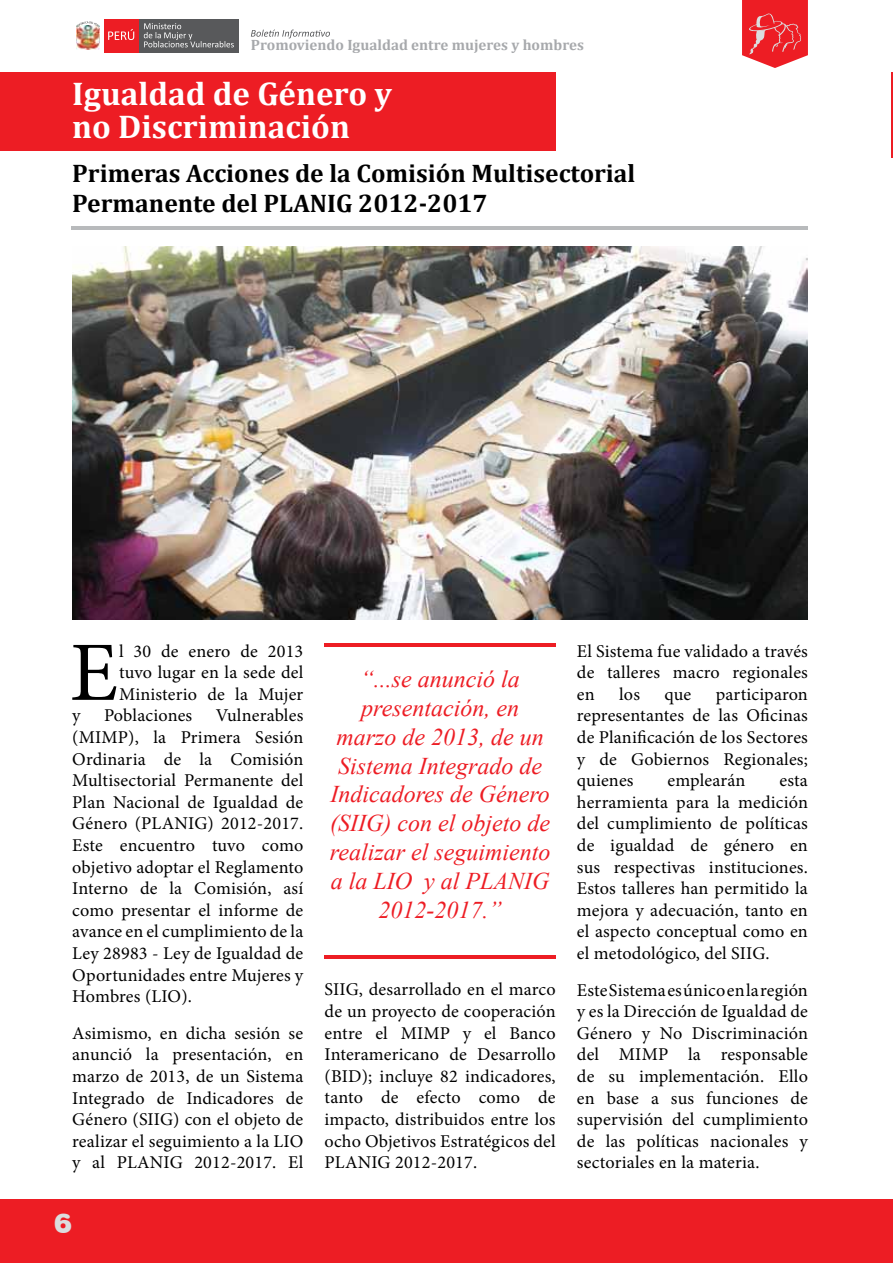
<style>
.page{position:relative;width:893px;height:1263px;background:#fff}
.page>*{position:absolute;margin:0;border:0;box-sizing:border-box;transform-origin:0 0}
.t1{font:84.45px "Minion Pro";color:#000}
.t2{font:700 33px/33px "Cambria";color:#fff}
.t3{font:27px "Swiss 721 BT Black Rounded";color:#dcddde}
.t4{font:700 25.5px/30.6px "Cambria";color:#000}
.t5{font:italic 24px/28.8px "Times New Roman";color:#ed1d24;text-align:center}
.t6{font:18px/21.6px "Minion Pro";letter-spacing:.01em;color:#000;text-align:justify}
.t7{font:700 15px "Cambria";color:#a7a9ac}
</style>
<div class="page">
<div style="left:0;top:1199px;width:892px;height:64px;background:#ed1d24"></div>
<svg style="left:251px;top:30px;width:79px;height:8px"></svg>
<img style="left:77px;top:27px;width:22px;height:23px">
<svg style="left:76px;top:21px;width:24px;height:6px"></svg>
<div style="left:104px;top:19px;width:35px;height:33px;background:#ed1d24"></div>
<svg style="left:108px;top:29px;width:26px;height:11px"></svg>
<div style="left:140px;top:19px;width:99px;height:33px;background:#58595b"></div>
<svg style="left:144px;top:23px;width:90px;height:24px"></svg>
<svg style="left:742px;top:0;width:66px;height:68px;background:#ed4046"></svg>
<div style="left:0;top:72px;width:556px;height:79px;background:#ed1d24"></div>
<hr style="left:71px;top:226px;width:737px;height:4px;background:#b8babc">
<hr style="left:891px;top:72px;width:2px;height:85px;background:#ed1d24">
<hr style="left:325px;top:643px;width:231px;height:4px;background:#ed1d24">
<hr style="left:325px;top:955px;width:231px;height:3px;background:#ed1d24">
<img style="left:72px;top:247px;width:736px;height:373px">
<p class="t7" style="left:251px;top:34px;width:335px">Promoviendo Igualdad entre mujeres y hombres</p>
<h2 class="t2" style="left:72px;top:77px;width:321px">Igualdad de Género y no Discriminación</h2>
<h3 class="t4" style="left:72px;top:157px;width:565px">Primeras Acciones de la Comisión Multisectorial<br>Permanente del PLANIG 2012-2017</h3>
<h1 class="t1" style="left:70px;top:616px;width:50px">E</h1>
<p class="t6" style="left:119px;top:640px;width:186px">l 30 de enero de 2013 tuvo lugar en la sede del Ministerio de la Mujer</p>
<p class="t6" style="left:72px;top:705px;width:10px">y</p>
<p class="t6" style="left:104px;top:705px;width:90px">Poblaciones</p>
<p class="t6" style="left:72px;top:705px;width:233px;text-indent:143px">Vulnerables (MIMP), la Primera Sesión Ordinaria de la Comisión Multisectorial Permanente del Plan Nacional de Igualdad de Género (PLANIG) 2012-2017.<br>Este encuentro tuvo como objetivo adoptar el Reglamento Interno de la Comisión, así como presentar el informe de avance en el cumplimiento de la Ley 28983 - Ley de Igualdad de Oportunidades entre Mujeres y Hombres (LIO).</p>
<p class="t6" style="left:72px;top:1022px;width:233px">Asimismo, en dicha sesión se anunció la presentación, en marzo de 2013, de un Sistema Integrado de Indicadores de Género (SIIG) con el objeto de realizar el seguimiento a la LIO y al PLANIG 2012-2017. El</p>
<h3 class="t3" style="left:54px;top:1207px;width:19px">6</h3>
<h3 class="t5" style="left:330px;top:664px;width:222px">“...se anunció la presentación, en marzo de 2013, de un<br>Sistema Integrado de<br>Indicadores de Género (SIIG) con el objeto de realizar el seguimiento a la LIO y al PLANIG<br>2012-2017.”</h3>
<p class="t6" style="left:325px;top:979px;width:233px">SIIG, desarrollado en el marco de un proyecto de cooperación entre el MIMP y el Banco Interamericano de Desarrollo (BID); incluye 82 indicadores, tanto de efecto como de impacto, distribuidos entre los ocho Objetivos Estratégicos del PLANIG 2012-2017.</p>
<p class="t6" style="left:577px;top:640px;width:233px">El Sistema fue validado a través de talleres macro regionales en</p>
<p class="t6" style="left:619px;top:683px;width:22px">los</p>
<p class="t6" style="left:664px;top:683px;width:28px">que</p>
<p class="t6" style="left:577px;top:683px;width:233px;text-indent:139px">participaron representantes de las Oficinas de Planificación de los Sectores y de Gobiernos Regionales; quienes</p>
<p class="t6" style="left:668px;top:770px;width:79px">emplearán</p>
<p class="t6" style="left:577px;top:770px;width:233px;text-indent:203px">esta herramienta para la medición del cumplimiento de políticas de igualdad de género en sus respectivas instituciones.<br>Estos talleres han permitido la mejora y adecuación, tanto en el aspecto conceptual como en el metodológico, del SIIG.</p>
<p class="t6" style="left:577px;top:979px;width:233px">Este Sistema es único en la región y es la Dirección de Igualdad de Género y No Discriminación del MIMP la responsable de su implementación. Ello en base a sus funciones de supervisión del cumplimiento de las políticas nacionales y sectoriales en la materia.</p>
</div>
